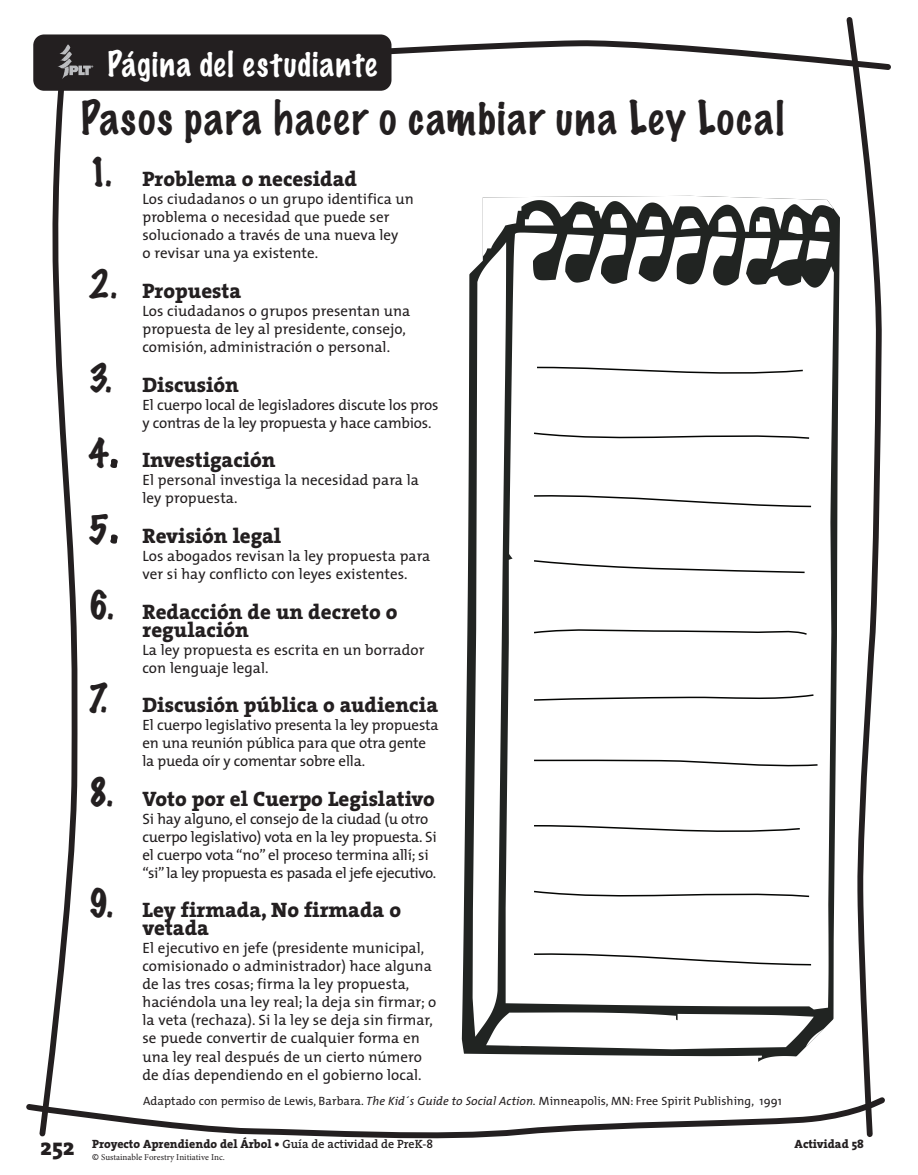
<style>
.page{position:relative;width:918px;height:1175px;background:#fff}
.page>*{position:absolute;margin:0;border:0;box-sizing:border-box;transform-origin:0 0}
.t1{font:100 42px "Marker Felt";letter-spacing:.045em;color:#231f20}
.t2{font:100 36px "Marker Felt";color:#231f20}
.t3{font:100 31.5px "Marker Felt";letter-spacing:.045em;color:#fff}
.t4{font:800 21px/18px "The Serif";color:#231f20}
.t5{font:15px/18px "The Mix";letter-spacing:.005em;color:#231f20}
.t6{font:12px "The Mix";letter-spacing:.005em;color:#231f20}
.t7{font:800 12px "The Serif";color:#231f20}
.t8{font:9px "Minion Pro";color:#231f20}
.s1{font-family:"Marker Felt";font-weight:100;font-size:36px}
.s2{font-size:54px}
.s3{font-style:italic}
.s4{font-size:24px}
.s5{font-weight:600}
.s6{font-family:"The Mix"}
</style>
<div class="page">
<svg style="left:383px;top:36px;width:508px;height:55px"></svg>
<svg style="left:26px;top:1097px;width:859px;height:41px"></svg>
<svg style="left:37px;top:90px;width:43px;height:1048px"></svg>
<svg style="left:844px;top:17px;width:39px;height:1121px"></svg>
<svg style="left:462px;top:196px;width:383px;height:865px"></svg>
<svg style="left:473px;top:196px;width:360px;height:853px"></svg>
<div style="left:33px;top:34px;width:358px;height:57px;background:#231f20;border-radius:11px"></div>
<img style="left:58px;top:44px;width:36px;height:35px">
<h3 class="t3" style="left:108px;top:42px;width:271px">Página del estudiante</h3>
<h1 class="t1" style="left:81px;top:90px;width:705px">Pasos para hacer o cambiar una Ley Local</h1>
<h3 class="t4" style="left:88px;top:173px;width:270px"><span class="s1">1.</span> Problema o necesidad</h3>
<p class="t5" style="left:142px;top:192px;width:273px">Los ciudadanos o un grupo identifica un problema o necesidad que puede ser solucionado a través de una nueva ley<br>o revisar una ya existente.</p>
<h3 class="t4" style="left:88px;top:284px;width:154px"><span class="s1">2.</span> Propuesta</h3>
<p class="t5" style="left:142px;top:304px;width:269px">Los ciudadanos o grupos presentan una propuesta de ley al presidente, consejo, comisión, administración o personal.</p>
<h3 class="t4" style="left:88px;top:378px;width:152px"><span class="s1">3.</span> Discusión</h3>
<p class="t5" style="left:142px;top:397px;width:298px">El cuerpo local de legisladores discute los pros y contras de la ley propuesta y hace cambios.</p>
<h2 class="t2" style="left:88px;top:429px;width:32px">4<span class="s2">.</span></h2>
<h3 class="t4" style="left:142px;top:453px;width:135px">Investigación</h3>
<p class="t5" style="left:142px;top:473px;width:278px">El personal investiga la necesidad para la ley propuesta.</p>
<h2 class="t2" style="left:88px;top:504px;width:32px">5<span class="s2">.</span></h2>
<h3 class="t4" style="left:142px;top:529px;width:140px">Revisión legal</h3>
<p class="t5" style="left:142px;top:548px;width:289px">Los abogados revisan la ley propuesta para ver si hay conflicto con leyes existentes.</p>
<h3 class="t4" style="left:142px;top:605px;width:256px;text-indent:-54px"><span class="s1">6.</span> Redacción de un decreto o regulación</h3>
<p class="t5" style="left:142px;top:642px;width:283px">La ley propuesta es escrita en un borrador con lenguaje legal.</p>
<h3 class="t4" style="left:88px;top:698px;width:351px"><span class="s1">7.</span> Discusión pública o audiencia</h3>
<p class="t5" style="left:142px;top:718px;width:298px">El cuerpo legislativo presenta la ley propuesta en una reunión pública para que otra gente la pueda oír y comentar sobre ella.</p>
<h3 class="t4" style="left:88px;top:792px;width:348px"><span class="s1">8.</span> Voto por el Cuerpo Legislativo</h3>
<p class="t5" style="left:142px;top:811px;width:296px">Si hay alguno, el consejo de la ciudad (u otro cuerpo legislativo) vota en la ley propuesta. Si el cuerpo vota “no” el proceso termina allí; si “si” la ley propuesta es pasada el jefe ejecutivo.</p>
<h3 class="t4" style="left:142px;top:903px;width:260px;text-indent:-54px"><span class="s1">9.</span> Ley firmada, No firmada o vetada</h3>
<p class="t5" style="left:142px;top:941px;width:295px">El ejecutivo en jefe (presidente municipal, comisionado o administrador) hace alguna de las tres cosas; firma la ley propuesta, haciéndola una ley real; la deja sin firmar; o la veta (rechaza). Si la ley se deja sin firmar, se puede convertir de cualquier forma en una ley real después de un cierto número de días dependiendo en el gobierno local.</p>
<p class="t6" style="left:143px;top:1097px;width:640px">Adaptado con permiso de Lewis, Barbara. <span class="s3">The Kid´s Guide to Social Action.</span> Minneapolis, MN: Free Spirit Publishing, 1991</p>
<p class="t7" style="left:40px;top:1139px;width:394px"><span class="s4">252</span> Proyecto Aprendiendo del Árbol • <span class="s5">Guía de actividad de PreK-8</span></p>
<p class="t8" style="left:92px;top:1151px;width:134px"><span class="s6">©</span> Sustainable Forestry Initiative Inc.</p>
<p class="t7" style="left:795px;top:1139px;width:71px">Actividad 58</p>
</div>
